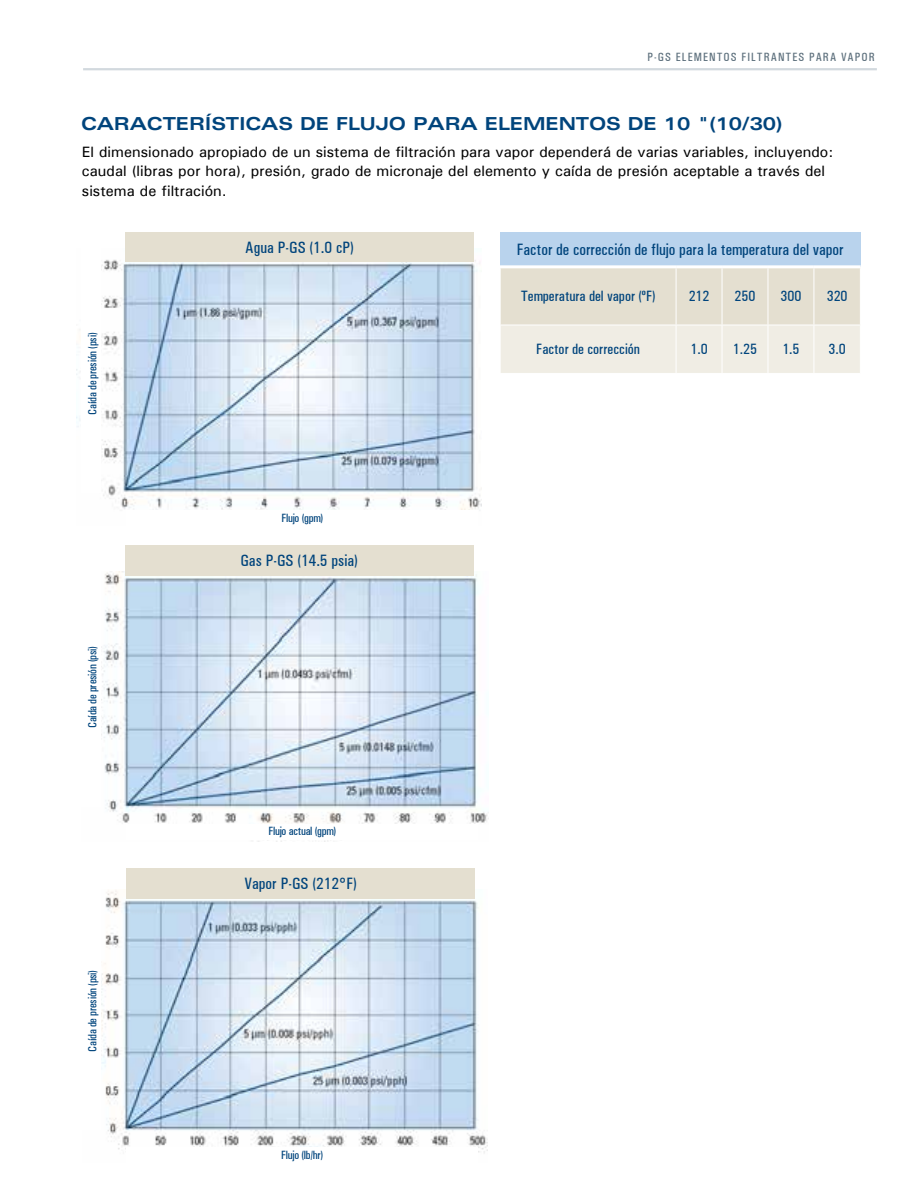
<style>
.page{position:relative;width:918px;height:1188px;background:#fff}
.page>*{position:absolute;margin:0;border:0;box-sizing:border-box;transform-origin:0 0}
.Section_Headline{font:700 expanded 18px "Univers";letter-spacing:-.01em;color:#00447c}
.Table_Copy-_10pt__Ce{font:500 condensed 16.5px "Univers";color:#00447c}
.Graph-_Headline{font:500 condensed 16.5px "Univers";color:#00447c}
.body{font:500 15px/19.5px "Univers";color:#000}
.Table_Copy-_10pt__Ce-2{font:500 condensed 15px "Univers";color:#00447c}
.t1{font:500 condensed 12px "Univers";letter-spacing:-.02em;color:#00447c}
.t2{font:500 condensed 12px "Univers";letter-spacing:.09em;color:#5c6f7c}
</style>
<div class="page">
<hr style="left:83px;top:68px;width:794px;height:2px;background:#d2d9de">
<div style="left:500px;top:232px;width:360px;height:35px;background:#b9d3ed"></div>
<svg style="left:501px;top:268px;width:359px;height:105px;background:#e9e5d9"></svg>
<hr style="left:676px;top:268px;width:1px;height:57px;background:#fff">
<hr style="left:722px;top:268px;width:1px;height:57px;background:#fff">
<hr style="left:768px;top:268px;width:1px;height:57px;background:#fff">
<hr style="left:814px;top:268px;width:1px;height:57px;background:#fff">
<hr style="left:500px;top:325px;width:176px;height:1px;background:#fff">
<hr style="left:676px;top:325px;width:46px;height:1px;background:#fff">
<hr style="left:676px;top:325px;width:1px;height:48px;background:#fff">
<hr style="left:722px;top:325px;width:46px;height:1px;background:#fff">
<hr style="left:722px;top:325px;width:1px;height:48px;background:#fff">
<hr style="left:768px;top:325px;width:46px;height:1px;background:#fff">
<hr style="left:768px;top:325px;width:1px;height:48px;background:#fff">
<hr style="left:814px;top:325px;width:47px;height:1px;background:#fff">
<hr style="left:814px;top:325px;width:1px;height:48px;background:#fff">
<hr style="left:500px;top:265px;width:176px;height:3px;background:#fff">
<hr style="left:676px;top:265px;width:46px;height:3px;background:#fff">
<hr style="left:722px;top:265px;width:46px;height:3px;background:#fff">
<hr style="left:768px;top:265px;width:46px;height:3px;background:#fff">
<hr style="left:814px;top:265px;width:47px;height:3px;background:#fff">
<img style="left:77px;top:259px;width:405px;height:251px">
<div style="left:125px;top:232px;width:349px;height:30px;background:#e4dfd0"></div>
<img style="left:101px;top:889px;width:387px;height:264px">
<div style="left:127px;top:868px;width:348px;height:30px;background:#e4dfd0"></div>
<img style="left:101px;top:572px;width:387px;height:270px">
<div style="left:125px;top:545px;width:348px;height:31px;background:#e4dfd0"></div>
<div style="left:82px;top:247px;width:19px;height:246px;background:#fff"></div>
<div style="left:127px;top:824px;width:351px;height:15px;background:#fff"></div>
<div style="left:127px;top:1148px;width:351px;height:15px;background:#fff"></div>
<p class="t2" style="left:648px;top:50px;width:229px">P-GS ELEMENTOS FILTRANTES PARA VAPOR</p>
<p class="Section_Headline" style="left:81px;top:113px;width:703px">CARACTERÍSTICAS DE FLUJO PARA ELEMENTOS DE 10 "(10/30)</p>
<p class="body" style="left:82px;top:142px;width:753px">El dimensionado apropiado de un sistema de filtración para vapor dependerá de varias variables, incluyendo: caudal (libras por hora), presión, grado de micronaje del elemento y caída de presión aceptable a través del sistema de filtración.</p>
<p class="t1" style="left:86px;top:415px;width:83px;rotate:-90deg">Caída de presión (psi)</p>
<p class="t1" style="left:86px;top:728px;width:83px;rotate:-90deg">Caída de presión (psi)</p>
<p class="t1" style="left:86px;top:1052px;width:83px;rotate:-90deg">Caída de presión (psi)</p>
<p class="Graph-_Headline" style="left:245px;top:238px;width:110px">Agua P-GS (1.0 cP)</p>
<p class="t1" style="left:281px;top:511px;width:43px">Flujo (gpm)</p>
<p class="Graph-_Headline" style="left:240px;top:551px;width:119px">Gas P-GS (14.5 psia)</p>
<p class="t1" style="left:268px;top:824px;width:69px">Flujo actual (gpm)</p>
<p class="Graph-_Headline" style="left:245px;top:874px;width:114px">Vapor P-GS (212°F)</p>
<p class="t1" style="left:281px;top:1148px;width:44px">Flujo (lb/hr)</p>
<p class="Table_Copy-_10pt__Ce" style="left:517px;top:240px;width:329px">Factor de corrección de flujo para la temperatura del vapor</p>
<p class="Table_Copy-_10pt__Ce-2" style="left:521px;top:287px;width:136px">Temperatura del vapor (ºF)</p>
<p class="Table_Copy-_10pt__Ce-2" style="left:689px;top:287px;width:22px">212</p>
<p class="Table_Copy-_10pt__Ce-2" style="left:735px;top:287px;width:22px">250</p>
<p class="Table_Copy-_10pt__Ce-2" style="left:781px;top:287px;width:22px">300</p>
<p class="Table_Copy-_10pt__Ce-2" style="left:827px;top:287px;width:22px">320</p>
<p class="Table_Copy-_10pt__Ce-2" style="left:536px;top:341px;width:105px">Factor de corrección</p>
<p class="Table_Copy-_10pt__Ce-2" style="left:690px;top:341px;width:19px">1.0</p>
<p class="Table_Copy-_10pt__Ce-2" style="left:733px;top:341px;width:26px">1.25</p>
<p class="Table_Copy-_10pt__Ce-2" style="left:782px;top:341px;width:19px">1.5</p>
<p class="Table_Copy-_10pt__Ce-2" style="left:829px;top:341px;width:19px">3.0</p>
</div>
